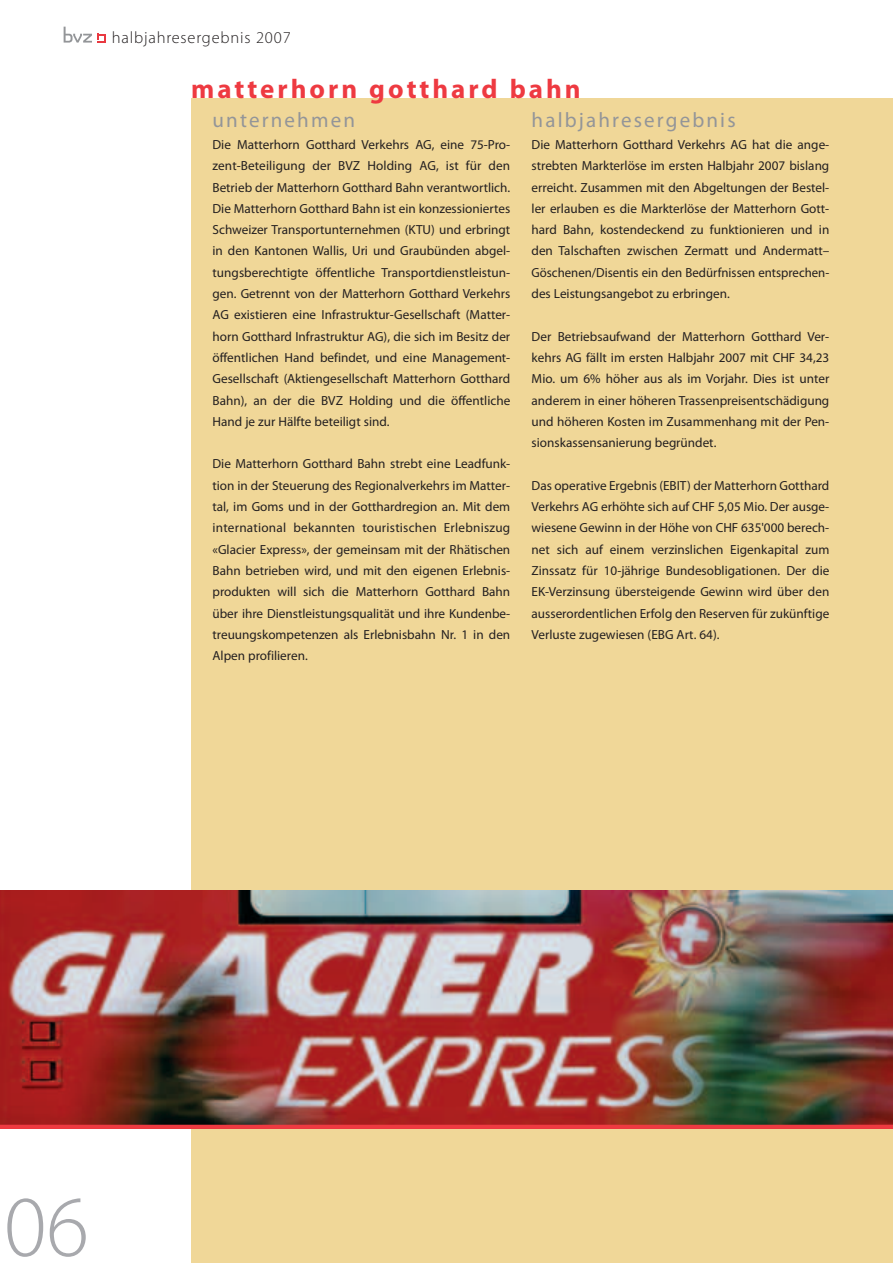
<style>
.page{position:relative;width:893px;height:1263px;background:#fff}
.page>*{position:absolute;margin:0;border:0;box-sizing:border-box;transform-origin:0 0}
.t1{font:300 87px "Myriad Pro";color:#a8a9ad}
.t2{font:700 27px "Myriad Pro";letter-spacing:.11em;color:#ee3a41}
.t3{font:21px "Myriad Pro";letter-spacing:.1em;color:#939598}
.t4{font:300 16.5px "Myriad Pro";letter-spacing:.05em;color:#231f20}
.t5{font:13.2px/21.3px "Myriad Pro";color:#231f20;text-align:justify}
</style>
<div class="page">
<div style="left:191px;top:98px;width:701px;height:1165px;background:#f0d798"></div>
<img style="left:0;top:891px;width:892px;height:234px">
<hr style="left:0;top:1125px;width:892px;height:4px;background:#ee3a41">
<svg style="left:64px;top:27px;width:42px;height:16px"></svg>
<p class="t4" style="left:112px;top:31px;width:180px">halbjahresergebnis 2007</p>
<h2 class="t2" style="left:191px;top:79px;width:391px">matterhorn gotthard bahn</h2>
<h3 class="t3" style="left:212px;top:112px;width:144px">unternehmen</h3>
<p class="t5" style="left:212px;top:135px;width:299px">Die Matterhorn Gotthard Verkehrs AG, eine 75-Pro&shy;zent-Beteiligung der BVZ Holding AG, ist für den Betrieb der Matterhorn Gotthard Bahn verantwortlich.<br>Die Matterhorn Gotthard Bahn ist ein konzessioniertes Schweizer Transportunternehmen (KTU) und erbringt in den Kantonen Wallis, Uri und Graubünden abgel&shy;tungsberechtigte öffentliche Transportdienstleistun&shy;gen. Getrennt von der Matterhorn Gotthard Verkehrs AG existieren eine Infrastruktur-Gesellschaft (Matter&shy;horn Gotthard Infrastruktur AG), die sich im Besitz der öffentlichen Hand befindet, und eine Management-Gesellschaft (Aktiengesellschaft Matterhorn Gotthard Bahn), an der die BVZ Holding und die öffentliche Hand je zur Hälfte beteiligt sind.</p>
<p class="t5" style="left:212px;top:454px;width:299px">Die Matterhorn Gotthard Bahn strebt eine Leadfunk&shy;tion in der Steuerung des Regionalverkehrs im Matter&shy;tal, im Goms und in der Gotthardregion an. Mit dem international bekannten touristischen Erlebniszug «Glacier Express», der gemeinsam mit der Rhätischen Bahn betrieben wird, und mit den eigenen Erlebnis&shy;produkten will sich die Matterhorn Gotthard Bahn über ihre Dienstleistungsqualität und ihre Kundenbe&shy;treuungskompetenzen als Erlebnisbahn Nr. 1 in den Alpen profilieren.</p>
<h3 class="t3" style="left:531px;top:112px;width:205px">halbjahresergebnis</h3>
<p class="t5" style="left:531px;top:135px;width:299px">Die Matterhorn Gotthard Verkehrs AG hat die ange&shy;strebten Markterlöse im ersten Halbjahr 2007 bislang erreicht. Zusammen mit den Abgeltungen der Bestel&shy;ler erlauben es die Markterlöse der Matterhorn Gott&shy;hard Bahn, kostendeckend zu funktionieren und in den Talschaften zwischen Zermatt und Andermatt– Göschenen/Disentis ein den Bedürfnissen entsprechen&shy;des Leistungsangebot zu erbringen.</p>
<p class="t5" style="left:531px;top:327px;width:299px">Der Betriebsaufwand der Matterhorn Gotthard Ver&shy;kehrs AG fällt im ersten Halbjahr 2007 mit CHF 34,23<br>Mio. um 6% höher aus als im Vorjahr. Dies ist unter anderem in einer höheren Trassenpreisentschädigung und höheren Kosten im Zusammenhang mit der Pen&shy;sionskassensanierung begründet.</p>
<p class="t5" style="left:531px;top:476px;width:299px">Das operative Ergebnis (EBIT) der Matterhorn Gotthard Verkehrs AG erhöhte sich auf CHF 5,05 Mio. Der ausge&shy;wiesene Gewinn in der Höhe von CHF 635'000 berech&shy;net sich auf einem verzinslichen Eigenkapital zum Zinssatz für 10-jährige Bundesobligationen. Der die EK-Verzinsung übersteigende Gewinn wird über den ausserordentlichen Erfolg den Reserven für zukünftige Verluste zugewiesen (EBG Art. 64).</p>
<h1 class="t1" style="left:4px;top:1193px;width:86px">06</h1>
</div>
